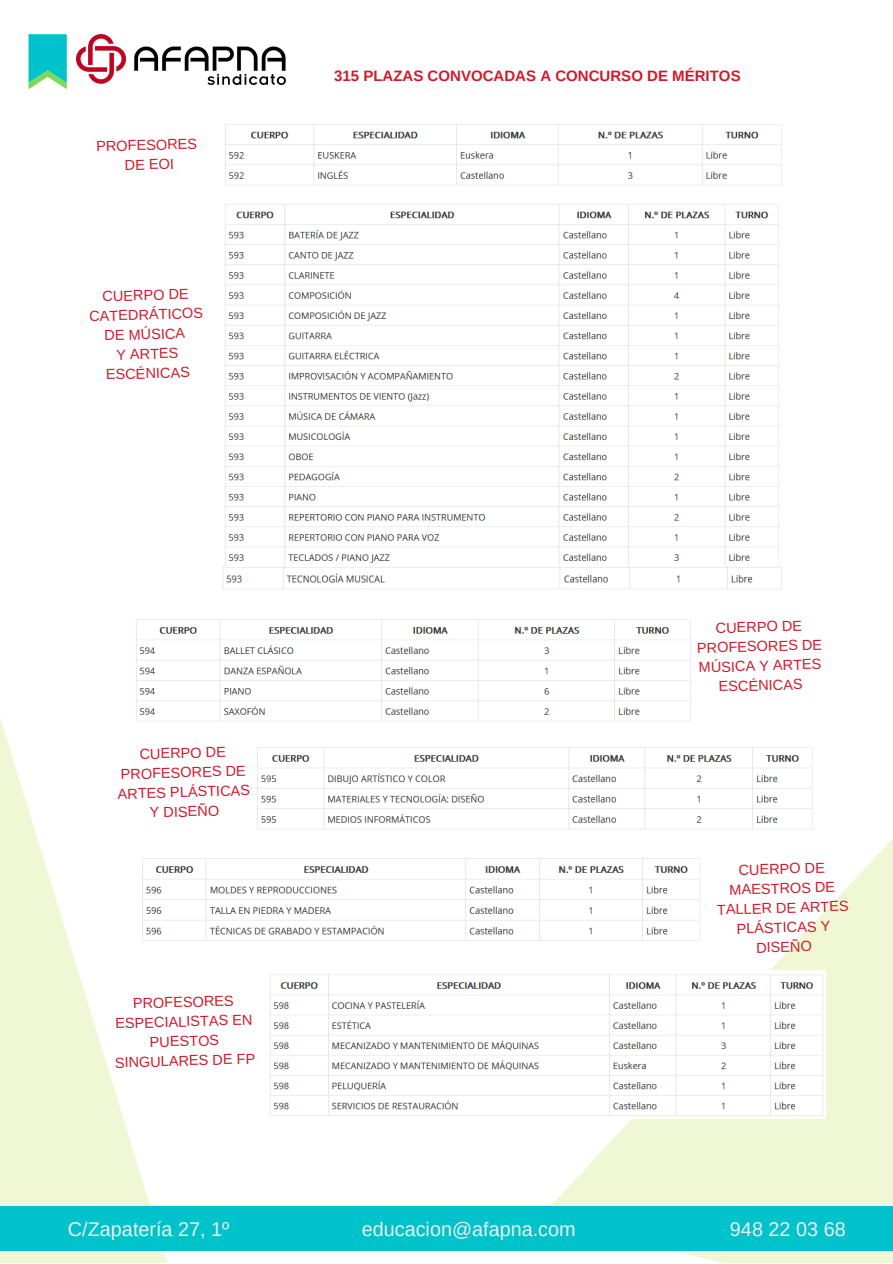
<style>
.page{position:relative;width:893px;height:1264px;background:#fff}
.page>*{position:absolute;margin:0;border:0;box-sizing:border-box;transform-origin:0 0}
.t1{font:19.8px "Arimo";color:#eee}
.t2{font:700 15px "Arimo";color:#cf1b2b}
.t3{font:14.55px/19.5px "Arimo";color:#cf1b2b;text-align:center}
</style>
<div class="page">
<svg style="left:551px;top:839px;width:341px;height:423px;fill:#f0f7d4"></svg>
<svg style="left:0;top:569px;width:223px;height:693px"></svg>
<div style="left:0;top:1206px;width:892px;height:45px;background:#00c2cb"></div>
<img style="left:77px;top:34px;width:209px;height:51px">
<svg style="left:29px;top:34px;width:38px;height:55px;background:#2dccc3"></svg>
<img style="left:225px;top:124px;width:557px;height:62px">
<img style="left:222px;top:204px;width:557px;height:365px">
<img style="left:223px;top:566px;width:559px;height:23px">
<img style="left:132px;top:617px;width:559px;height:106px">
<img style="left:257px;top:747px;width:556px;height:82px">
<img style="left:142px;top:856px;width:560px;height:86px">
<img style="left:270px;top:970px;width:555px;height:148px">
<p class="t3" style="left:96px;top:137px;width:102px;rotate:-2deg">PROFESORES<br>DE EOI</p>
<p class="t3" style="left:88px;top:287px;width:115px;rotate:-2deg">CUERPO DE<br>CATEDRÁTICOS<br>DE MÚSICA<br>Y ARTES<br>ESCÉNICAS</p>
<p class="t2" style="left:334px;top:68px;width:408px">315 PLAZAS CONVOCADAS A CONCURSO DE MÉRITOS</p>
<p class="t3" style="left:116px;top:745px;width:134px;rotate:-2deg">CUERPO DE<br>PROFESORES DE<br>ARTES PLÁSTICAS<br>Y DISEÑO</p>
<p class="t3" style="left:112px;top:994px;width:142px;rotate:-2deg">PROFESORES<br>ESPECIALISTAS EN<br>PUESTOS<br>SINGULARES DE FP</p>
<p class="t3" style="left:696px;top:619px;width:127px;rotate:-2deg">CUERPO DE<br>PROFESORES DE<br>MÚSICA Y ARTES<br>ESCÉNICAS</p>
<p class="t3" style="left:715px;top:861px;width:133px;rotate:-2deg">CUERPO DE<br>MAESTROS DE<br>TALLER DE ARTES<br>PLÁSTICAS Y<br>DISEÑO</p>
<h1 class="t1" style="left:68px;top:1217px;width:163px">C/Zapatería 27, 1º</h1>
<h1 class="t1" style="left:361px;top:1217px;width:215px">educacion@afapna.com</h1>
<h1 class="t1" style="left:730px;top:1217px;width:117px">948 22 03 68</h1>
</div>
